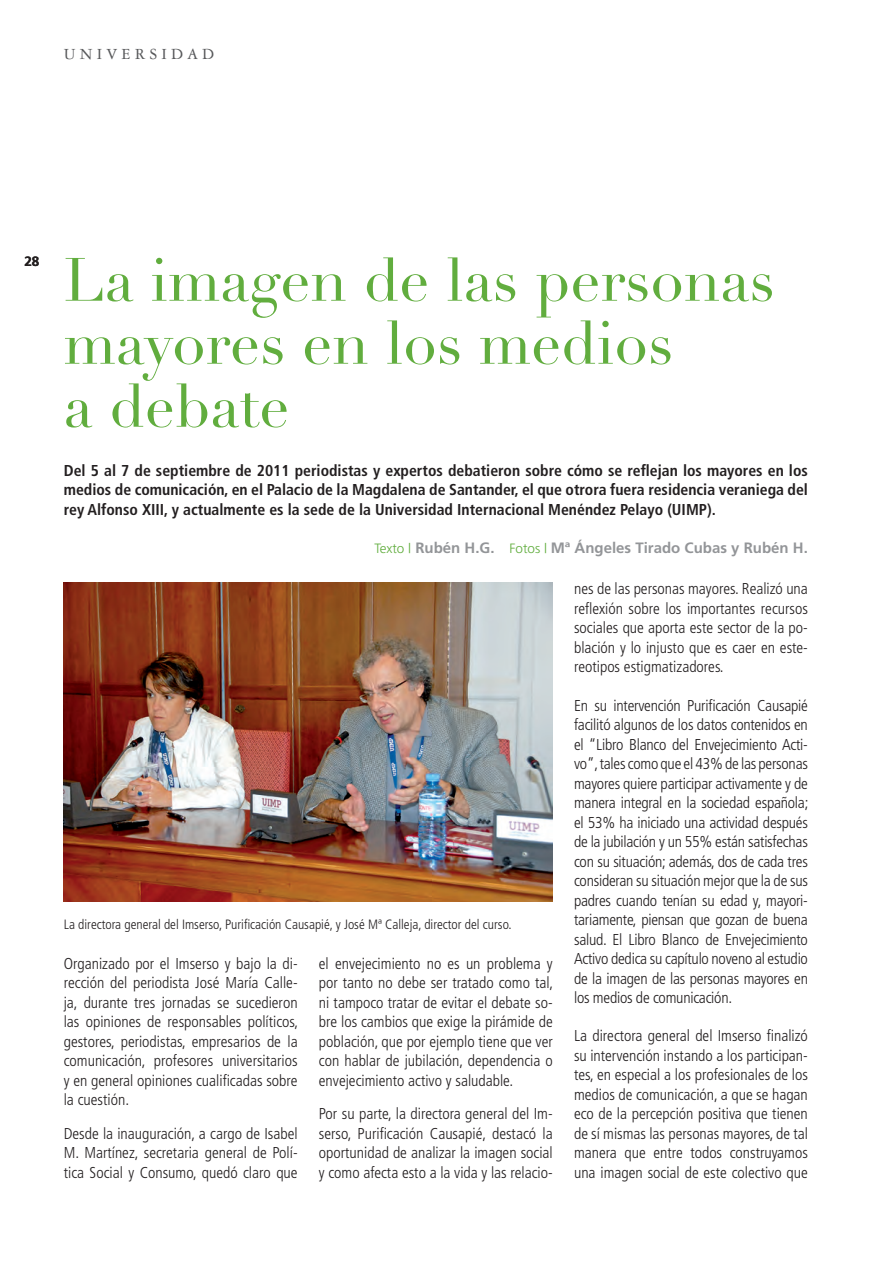
<style>
.page{position:relative;width:893px;height:1263px;background:#fff}
.page>*{position:absolute;margin:0;border:0;box-sizing:border-box;transform-origin:0 0}
.t1{font:60px/63px "Didot LH";color:#61ad3e}
.t2{font:16.5px "Garamond Three";letter-spacing:.25em;color:#57585a}
.t3{font:300 condensed 15.75px/19.5px "Frutiger";color:#231f20;text-align:justify}
.t4{font:700 condensed 15.75px/19.5px "Frutiger";color:#231f20;text-align:justify}
.t5{font:700 15px "Frutiger";color:#939598}
.t6{font:300 condensed 13.5px "Frutiger";color:#231f20}
.t7{font:700 13.5px "Frutiger";color:#231f20}
.s1{font-weight:300;font-size:13.5px;color:#61ad3e}
</style>
<div class="page">
<img style="left:64px;top:583px;width:489px;height:318px">
<hr style="left:892px;top:1106px;width:1px;height:157px;background:#e21a21">
<p class="t2" style="left:64px;top:45px;width:152px">UNIVERSIDAD</p>
<p class="t7" style="left:24px;top:253px;width:17px">28</p>
<h1 class="t1" style="left:64px;top:250px;width:713px">La imagen de las personas mayores en los medios<br>a debate</h1>
<p class="t4" style="left:64px;top:461px;width:746px">Del 5 al 7 de septiembre de 2011 periodistas y expertos debatieron sobre cómo se reflejan los mayores en los medios de comunicación, en el Palacio de la Magdalena de Santander, el que otrora fuera residencia veraniega del rey Alfonso XIII, y actualmente es la sede de la Universidad Internacional Menéndez Pelayo (UIMP).</p>
<p class="t5" style="left:374px;top:539px;width:435px"><span class="s1">Texto |</span> Rubén H.G. <span class="s1">Fotos |</span> Mª Ángeles Tirado Cubas y Rubén H.</p>
<p class="t6" style="left:64px;top:916px;width:449px">La directora general del Imserso, Purificación Causapié, y José Mª Calleja, director del curso.</p>
<p class="t3" style="left:64px;top:954px;width:236px">Organizado por el Imserso y bajo la di&shy;rección del periodista José María Calle&shy;ja, durante tres jornadas se sucedieron las opiniones de responsables políticos, gestores, periodistas, empresarios de la comunicación, profesores universitarios y en general opiniones cualificadas sobre la cuestión.</p>
<p class="t3" style="left:64px;top:1124px;width:235px">Desde la inauguración, a cargo de Isabel M. Martínez, secretaria general de Polí&shy;tica Social y Consumo, quedó claro que</p>
<p class="t3" style="left:319px;top:954px;width:236px">el envejecimiento no es un problema y por tanto no debe ser tratado como tal, ni tampoco tratar de evitar el debate so&shy;bre los cambios que exige la pirámide de población, que por ejemplo tiene que ver con hablar de jubilación, dependencia o envejecimiento activo y saludable.</p>
<p class="t3" style="left:319px;top:1104px;width:235px">Por su parte, la directora general del Im&shy;serso, Purificación Causapié, destacó la oportunidad de analizar la imagen social y como afecta esto a la vida y las relacio-</p>
<p class="t3" style="left:574px;top:579px;width:235px">nes de las personas mayores. Realizó una reflexión sobre los importantes recursos sociales que aporta este sector de la po&shy;blación y lo injusto que es caer en este&shy;reotipos estigmatizadores.</p>
<p class="t3" style="left:574px;top:696px;width:236px">En su intervención Purificación Causapié facilitó algunos de los datos contenidos en el “Libro Blanco del Envejecimiento Acti&shy;vo”, tales como que el 43% de las personas mayores quiere participar activamente y de manera integral en la sociedad española; el 53% ha iniciado una actividad después de la jubilación y un 55% están satisfechas con su situación; además, dos de cada tres consideran su situación mejor que la de sus padres cuando tenían su edad y, mayori&shy;tariamente, piensan que gozan de buena salud. El Libro Blanco de Envejecimiento Activo dedica su capítulo noveno al estudio de la imagen de las personas mayores en los medios de comunicación.</p>
<p class="t3" style="left:574px;top:1026px;width:235px">La directora general del Imserso finalizó su intervención instando a los participan&shy;tes, en especial a los profesionales de los medios de comunicación, a que se hagan eco de la percepción positiva que tienen de sí mismas las personas mayores, de tal manera que entre todos construyamos una imagen social de este colectivo que</p>
</div>
